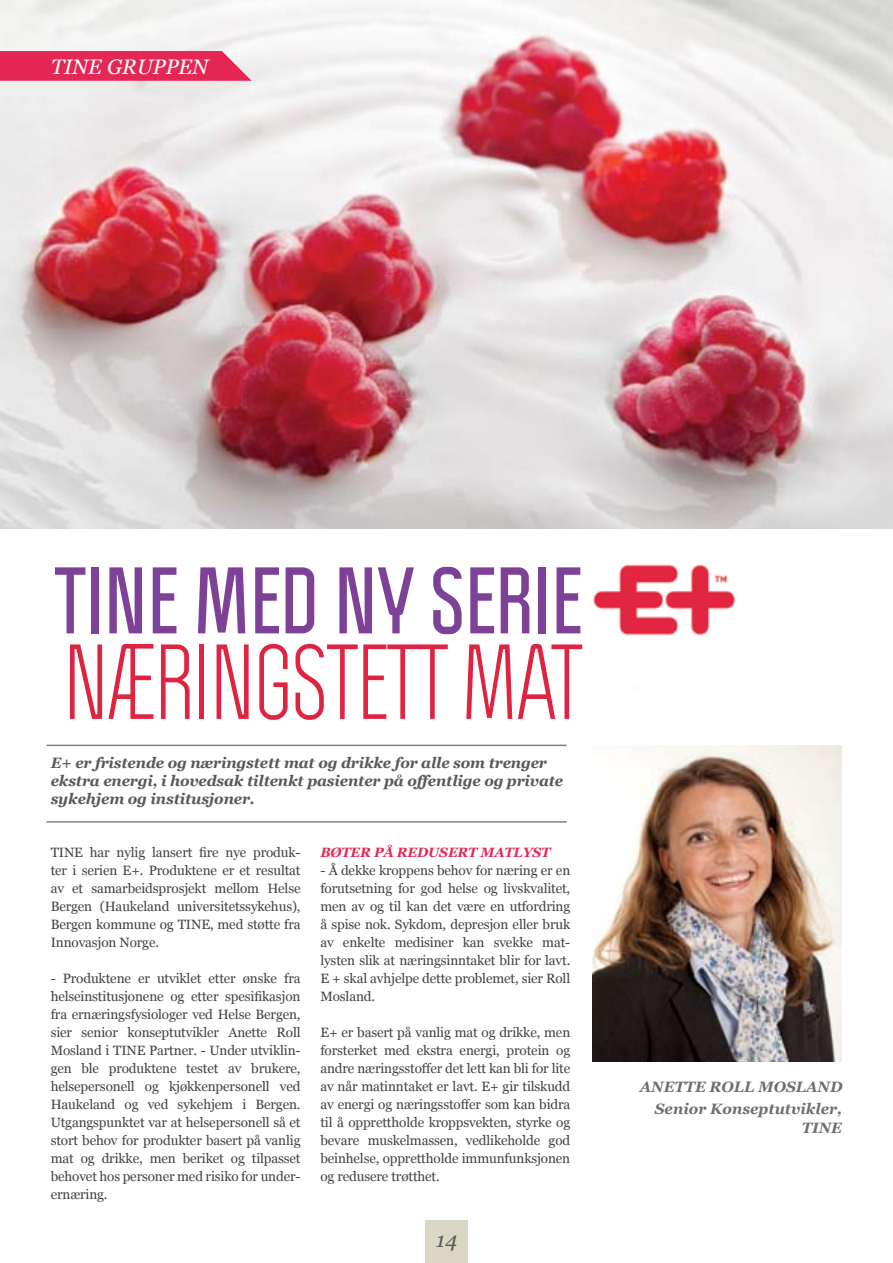
<style>
.page{position:relative;width:893px;height:1263px;background:#fff}
.page>*{position:absolute;margin:0;border:0;box-sizing:border-box;transform-origin:0 0}
.t1{font:93px "Politica";letter-spacing:-.01em;color:#df2442}
.t2{font:700 82.5px "Politica";letter-spacing:-.01em;color:#7e4198}
.t3{font:italic 21px "Georgia";color:#fff}
.t4{font:italic 21px "Georgia";color:#58595b}
.t5{font:italic 700 15px/18px "Georgia";letter-spacing:-.01em;color:#58595b}
.t6{font:italic 700 15px/21.1px "Georgia";color:#6d6e71}
.t7{font:13.5px/18px "Georgia";letter-spacing:-.01em;color:#414042;text-align:justify}
.t8{font:italic 700 13.5px "Georgia";letter-spacing:-.01em;color:#e52756}
</style>
<div class="page">
<img style="left:0;top:0;width:893px;height:529px">
<svg style="left:0;top:51px;width:252px;height:30px;background:#e53460"></svg>
<hr style="left:46px;top:821px;width:521px;height:2px;background:#000">
<hr style="left:46px;top:745px;width:521px;height:1px;background:#000">
<img style="left:561px;top:511px;width:189px;height:124px">
<img style="left:593px;top:745px;width:249px;height:316px">
<div style="left:425px;top:1220px;width:43px;height:43px;background:#dad7c4"></div>
<h3 class="t3" style="left:51px;top:54px;width:159px">TINE GRUPPEN</h3>
<h2 class="t2" style="left:55px;top:546px;width:405px">TINE MED NY SERIE</h2>
<h1 class="t1" style="left:63px;top:624px;width:260px">NÆRINGSTETT</h1>
<h1 class="t1" style="left:461px;top:624px;width:90px">MAT</h1>
<p class="t5" style="left:51px;top:754px;width:514px">E+ er fristende og næringstett mat og drikke for alle som trenger ekstra energi, i hovedsak tiltenkt pasienter på offentlige og private sykehjem og institusjoner.</p>
<p class="t7" style="left:51px;top:843px;width:251px">TINE har nylig lansert fire nye produk&shy;ter i serien E+. Produktene er et resultat av et samarbeidsprosjekt mellom Helse Bergen (Haukeland universitetssykehus), Bergen kommune og TINE, med støtte fra Innovasjon Norge.</p>
<p class="t7" style="left:51px;top:969px;width:251px">- Produktene er utviklet etter ønske fra helseinstitusjonene og etter spesifikasjon fra ernæringsfysiologer ved Helse Bergen, sier senior konseptutvikler Anette Roll Mosland i TINE Partner. - Under utviklin&shy;gen ble produktene testet av brukere, helsepersonell og kjøkkenpersonell ved Haukeland og ved sykehjem i Bergen.<br>Utgangspunktet var at helsepersonell så et stort behov for produkter basert på vanlig mat og drikke, men beriket og tilpasset behovet hos personer med risiko for under&shy;ernæring.</p>
<p class="t8" style="left:320px;top:843px;width:231px">Bø ter på redusert matlyst</p>
<p class="t7" style="left:320px;top:861px;width:251px">- Å dekke kroppens behov for næring er en forutsetning for god helse og livskvalitet, men av og til kan det være en utfordring å spise nok. Sykdom, depresjon eller bruk av enkelte medisiner kan svekke mat&shy;lysten slik at næringsinntaket blir for lavt.<br>E + skal avhjelpe dette problemet, sier Roll Mosland.</p>
<p class="t7" style="left:320px;top:1023px;width:251px">E+ er basert på vanlig mat og drikke, men forsterket med ekstra energi, protein og andre næringsstoffer det lett kan bli for lite av når matinntaket er lavt. E+ gir tilskudd av energi og næringsstoffer som kan bidra til å opprettholde kroppsvekten, styrke og bevare muskelmassen, vedlikeholde god beinhelse, opprettholde immunfunksjonen og redusere trøtthet.</p>
<h3 class="t4" style="left:436px;top:1226px;width:22px">14</h3>
<p class="t6" style="left:655px;top:1076px;width:189px;text-indent:55px">ROLL MOSLAND<br>Senior Konseptutvikler,</p>
<p class="t6" style="left:802px;top:1117px;width:11px">TINE</p>
<p class="t6" style="left:640px;top:1076px;width:13px">ANETTE</p>
</div>
